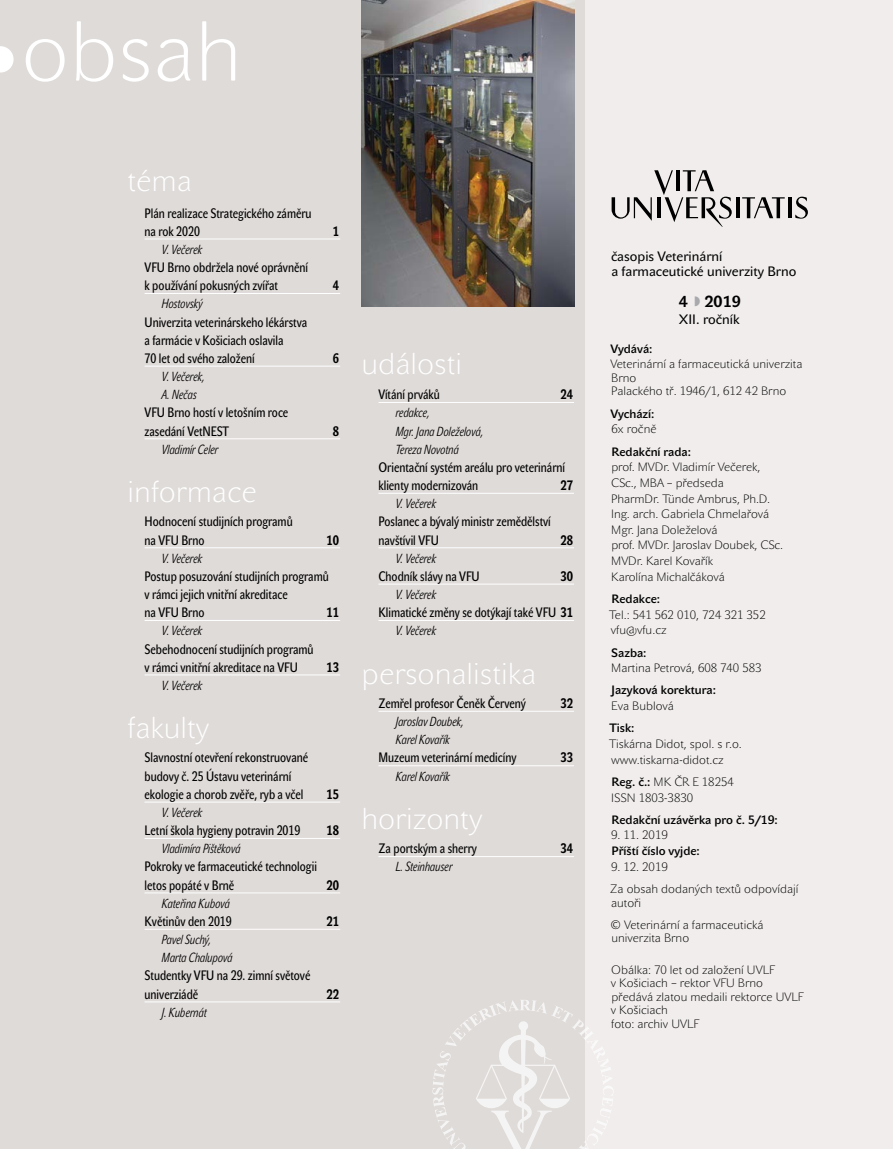
<style>
.page{position:relative;width:893px;height:1149px;background:#fff}
.page>*{position:absolute;margin:0;border:0;box-sizing:border-box;transform-origin:0 0}
.hore{font:84px "John Sans White Pro";color:#fff}
.obsah_rub{font:30px "John Sans White Pro";color:#fff}
.t1{font:700 15.75px "John Sans Text Pro";color:#000}
.obsah_text{font:13.5px/18.1px "John Sans Cond Text Pro";color:#000}
.t2{font:13.5px/15px "John Sans Text Pro";color:#000}
.obsah_text-2{font:700 13.5px "John Sans Cond Text Pro";color:#000}
.obsah_autor{font:italic 13.05px/18.1px "John Sans Cond Lite Pro";color:#000;scale:.9 1}
.t3{font:12px/13.5px "John Sans White Pro";color:#000}
.t4{font:12px "John Sans Medium Pro";color:#000}
.s1{font-weight:700}
.s2{font-family:"John Sans Medium Pro"}
</style>
<div class="page">
<div style="left:0;top:0;width:585px;height:1148px;background:#dfdbd9"></div>
<svg style="left:0;top:46px;width:14px;height:26px"></svg>
<div style="left:585px;top:0;width:308px;height:1148px;background:#f0edec"></div>
<svg style="left:795px;top:196px;width:13px;height:23px"></svg>
<hr style="left:736px;top:197px;width:4px;height:21px;background:#000">
<hr style="left:788px;top:197px;width:3px;height:21px;background:#000">
<svg style="left:612px;top:170px;width:120px;height:57px"></svg>
<svg style="left:742px;top:197px;width:43px;height:21px"></svg>
<svg style="left:432px;top:1000px;width:181px;height:148px"></svg>
<hr style="left:145px;top:238px;width:195px;height:1px;background:#fff">
<hr style="left:145px;top:293px;width:195px;height:1px;background:#fff">
<hr style="left:145px;top:366px;width:195px;height:1px;background:#fff">
<hr style="left:145px;top:438px;width:195px;height:1px;background:#fff">
<hr style="left:145px;top:547px;width:195px;height:1px;background:#fff">
<hr style="left:145px;top:620px;width:195px;height:1px;background:#fff">
<hr style="left:145px;top:674px;width:195px;height:1px;background:#fff">
<hr style="left:145px;top:801px;width:195px;height:1px;background:#fff">
<hr style="left:145px;top:837px;width:195px;height:1px;background:#fff">
<hr style="left:145px;top:892px;width:195px;height:1px;background:#fff">
<hr style="left:145px;top:928px;width:195px;height:1px;background:#fff">
<hr style="left:145px;top:1001px;width:195px;height:1px;background:#fff">
<hr style="left:378px;top:402px;width:196px;height:1px;background:#fff">
<hr style="left:378px;top:493px;width:196px;height:1px;background:#fff">
<hr style="left:378px;top:547px;width:196px;height:1px;background:#fff">
<hr style="left:378px;top:583px;width:196px;height:1px;background:#fff">
<hr style="left:378px;top:620px;width:196px;height:1px;background:#fff">
<hr style="left:378px;top:710px;width:196px;height:1px;background:#fff">
<hr style="left:378px;top:765px;width:196px;height:1px;background:#fff">
<hr style="left:378px;top:856px;width:196px;height:1px;background:#fff">
<img style="left:361px;top:0;width:213px;height:306px">
<p class="hore" style="left:21px;top:3px;width:222px">obsah</p>
<p class="obsah_rub" style="left:128px;top:164px;width:66px">téma</p>
<p class="obsah_text" style="left:145px;top:204px;width:168px">Plán realizace Strategického záměru na rok 2020</p>
<p class="obsah_autor" style="left:162px;top:240px;width:46px">V. Večerek</p>
<p class="obsah_text" style="left:145px;top:258px;width:165px">VFU Brno obdržela nové oprávnění k používání pokusných zvířat</p>
<p class="obsah_autor" style="left:162px;top:295px;width:47px">Hostovský</p>
<p class="obsah_text" style="left:145px;top:313px;width:164px">Univerzita veterinárskeho lékárstva a farmácie v Košiciach oslavila<br>70 let od svého založení</p>
<p class="obsah_autor" style="left:162px;top:367px;width:49px">V. Večerek,<br>A. Nečas</p>
<p class="obsah_text" style="left:145px;top:403px;width:145px">VFU Brno hostí v letošním roce zasedání VetNEST</p>
<p class="obsah_autor" style="left:162px;top:440px;width:64px">Vladimír Celer</p>
<p class="obsah_rub" style="left:128px;top:474px;width:131px">informace</p>
<p class="obsah_text" style="left:145px;top:512px;width:150px">Hodnocení studijních programů na VFU Brno</p>
<p class="obsah_text-2" style="left:333px;top:223px;width:8px">1</p>
<p class="obsah_text-2" style="left:333px;top:278px;width:8px">4</p>
<p class="obsah_text-2" style="left:333px;top:350px;width:8px">6</p>
<p class="obsah_text-2" style="left:333px;top:423px;width:8px">8</p>
<p class="obsah_text-2" style="left:327px;top:532px;width:14px">10</p>
<p class="obsah_autor" style="left:162px;top:549px;width:46px">V. Večerek</p>
<p class="obsah_text" style="left:145px;top:567px;width:186px">Postup posuzování studijních programů v rámci jejich vnitřní akreditace<br>na VFU Brno</p>
<p class="obsah_text-2" style="left:327px;top:604px;width:14px">11</p>
<p class="obsah_autor" style="left:162px;top:621px;width:46px">V. Večerek</p>
<p class="obsah_text" style="left:145px;top:639px;width:170px">Sebehodnocení studijních programů v rámci vnitřní akreditace na VFU</p>
<p class="obsah_autor" style="left:162px;top:676px;width:46px">V. Večerek</p>
<p class="obsah_rub" style="left:128px;top:710px;width:83px">fakulty</p>
<p class="obsah_text" style="left:145px;top:748px;width:165px">Slavnostní otevření rekonstruované budovy č. 25 Ústavu veterinární ekologie a chorob zvěře, ryb a včel</p>
<p class="obsah_text-2" style="left:327px;top:659px;width:14px">13</p>
<p class="obsah_text-2" style="left:327px;top:786px;width:14px">15</p>
<p class="obsah_autor" style="left:162px;top:803px;width:46px">V. Večerek</p>
<p class="obsah_text" style="left:145px;top:821px;width:157px">Letní škola hygieny potravin 2019</p>
<p class="obsah_text-2" style="left:327px;top:822px;width:14px">18</p>
<p class="obsah_autor" style="left:162px;top:839px;width:89px">Vladimíra Pištěková</p>
<p class="obsah_text" style="left:145px;top:857px;width:174px">Pokroky ve farmaceutické technologii letos popáté v Brně</p>
<p class="obsah_text-2" style="left:327px;top:876px;width:14px">20</p>
<p class="obsah_autor" style="left:162px;top:894px;width:77px">Kateřina Kubová</p>
<p class="obsah_text" style="left:145px;top:912px;width:89px">Květinův den 2019</p>
<p class="obsah_text-2" style="left:327px;top:913px;width:14px">21</p>
<p class="obsah_autor" style="left:162px;top:930px;width:80px">Pavel Suchý,<br>Marta Chalupová</p>
<p class="obsah_text" style="left:145px;top:966px;width:167px">Studentky VFU na 29. zimní světové univerziádě</p>
<p class="obsah_text-2" style="left:327px;top:985px;width:14px">22</p>
<p class="obsah_autor" style="left:162px;top:1002px;width:51px">J. Kubernát</p>
<p class="obsah_rub" style="left:361px;top:346px;width:102px">události</p>
<p class="obsah_text" style="left:378px;top:385px;width:63px">Vítání prváků</p>
<p class="obsah_text-2" style="left:560px;top:386px;width:14px">24</p>
<p class="obsah_autor" style="left:395px;top:403px;width:99px">redakce,<br>Mgr. Jana Doleželová,<br>Tereza Novotná</p>
<p class="obsah_text" style="left:378px;top:458px;width:188px">Orientační systém areálu pro veterinární klienty modernizován</p>
<p class="obsah_text-2" style="left:560px;top:477px;width:14px">27</p>
<p class="obsah_autor" style="left:395px;top:494px;width:46px">V. Večerek</p>
<p class="obsah_text" style="left:378px;top:512px;width:174px">Poslanec a bývalý ministr zemědělství navštívil VFU</p>
<p class="obsah_text-2" style="left:560px;top:532px;width:14px">28</p>
<p class="obsah_autor" style="left:395px;top:549px;width:46px">V. Večerek</p>
<p class="obsah_text" style="left:378px;top:567px;width:103px">Chodník slávy na VFU</p>
<p class="obsah_text-2" style="left:560px;top:568px;width:14px">30</p>
<p class="obsah_autor" style="left:395px;top:585px;width:46px">V. Večerek</p>
<p class="obsah_text" style="left:378px;top:603px;width:196px">Klimatické změny se dotýkají také VFU <span class="s1">31</span></p>
<p class="obsah_autor" style="left:395px;top:621px;width:46px">V. Večerek</p>
<p class="obsah_rub" style="left:361px;top:656px;width:176px">personalistika</p>
<p class="obsah_text" style="left:378px;top:694px;width:149px">Zemřel profesor Čeněk Červený</p>
<p class="obsah_text-2" style="left:560px;top:695px;width:14px">32</p>
<p class="obsah_autor" style="left:395px;top:712px;width:77px">Jaroslav Doubek,<br>Karel Kovařík</p>
<p class="obsah_text" style="left:378px;top:748px;width:140px">Muzeum veterinární medicíny</p>
<p class="obsah_text-2" style="left:560px;top:749px;width:14px">33</p>
<p class="obsah_autor" style="left:395px;top:766px;width:62px">Karel Kovařík</p>
<p class="obsah_rub" style="left:361px;top:801px;width:123px">horizonty</p>
<p class="obsah_text" style="left:378px;top:839px;width:100px">Za portským a sherry</p>
<p class="obsah_text-2" style="left:560px;top:840px;width:14px">34</p>
<p class="obsah_autor" style="left:395px;top:857px;width:65px">L. Steinhauser</p>
<p class="t2" style="left:611px;top:248px;width:187px">časopis Veterinární<br>a farmaceutické univerzity Brno</p>
<p class="t1" style="left:679px;top:292px;width:11px">4</p>
<p class="t1" style="left:705px;top:292px;width:38px">2019</p>
<p class="t4" style="left:610px;top:341px;width:43px">Vydává:</p>
<p class="t3" style="left:610px;top:357px;width:193px">Veterinární a farmaceutická univerzita<br>Brno</p>
<p class="t3" style="left:611px;top:384px;width:176px">Palackého tř. 1946/1, 612 42 Brno</p>
<p class="t4" style="left:610px;top:406px;width:45px">Vychází:</p>
<p class="t3" style="left:612px;top:422px;width:46px">6x ročně</p>
<p class="t4" style="left:611px;top:444px;width:81px">Redakční rada:</p>
<p class="t3" style="left:611px;top:460px;width:151px">prof. MVDr. Vladimír Večerek,</p>
<p class="t3" style="left:611px;top:476px;width:114px">CSc., MBA – předseda</p>
<p class="t3" style="left:611px;top:491px;width:160px">PharmDr. Tünde Ambrus, Ph.D.</p>
<p class="t3" style="left:611px;top:507px;width:159px">Ing. arch. Gabriela Chmelařová</p>
<p class="t3" style="left:611px;top:522px;width:108px">Mgr. Jana Doleželová</p>
<p class="t3" style="left:611px;top:538px;width:173px">prof. MVDr. Jaroslav Doubek, CSc.</p>
<p class="t3" style="left:611px;top:554px;width:103px">MVDr. Karel Kovařík</p>
<p class="t3" style="left:611px;top:569px;width:115px">Karolína Michalčáková</p>
<p class="t4" style="left:611px;top:591px;width:50px">Redakce:</p>
<p class="t3" style="left:609px;top:607px;width:158px">Tel.: 541 562 010, 724 321 352</p>
<p class="t3" style="left:611px;top:623px;width:57px">vfu@vfu.cz</p>
<p class="t4" style="left:611px;top:645px;width:37px">Sazba:</p>
<p class="t3" style="left:611px;top:661px;width:152px">Martina Petrová, 608 740 583</p>
<p class="t4" style="left:611px;top:683px;width:106px">Jazyková korektura:</p>
<p class="t3" style="left:611px;top:699px;width:64px">Eva Bublová</p>
<p class="t4" style="left:610px;top:721px;width:26px">Tisk:</p>
<p class="t3" style="left:609px;top:736px;width:134px">Tiskárna Didot, spol. s r.o.</p>
<p class="t3" style="left:611px;top:752px;width:114px">www.tiskarna-didot.cz</p>
<p class="t3" style="left:611px;top:774px;width:124px"><span class="s2">Reg. č.:</span> MK ČR E 18254</p>
<p class="t3" style="left:611px;top:790px;width:83px">ISSN 1803-3830</p>
<p class="t4" style="left:611px;top:812px;width:168px">Redakční uzávěrka pro č. 5/19:</p>
<p class="t3" style="left:611px;top:828px;width:58px">9. 11. 2019</p>
<p class="t4" style="left:611px;top:843px;width:90px">Příští číslo vyjde:</p>
<p class="t3" style="left:611px;top:859px;width:58px">9. 12. 2019</p>
<p class="t3" style="left:610px;top:881px;width:190px">Za obsah dodaných textů odpovídají autoři</p>
<p class="t3" style="left:610px;top:917px;width:154px">© Veterinární a farmaceutická univerzita Brno</p>
<p class="t3" style="left:611px;top:962px;width:194px">Obálka: 70 let od založení UVLF<br>v Košiciach – rektor VFU Brno předává zlatou medaili rektorce UVLF v Košiciach<br>foto: archiv UVLF</p>
<p class="t2" style="left:679px;top:311px;width:62px">XII. ročník</p>
</div>
